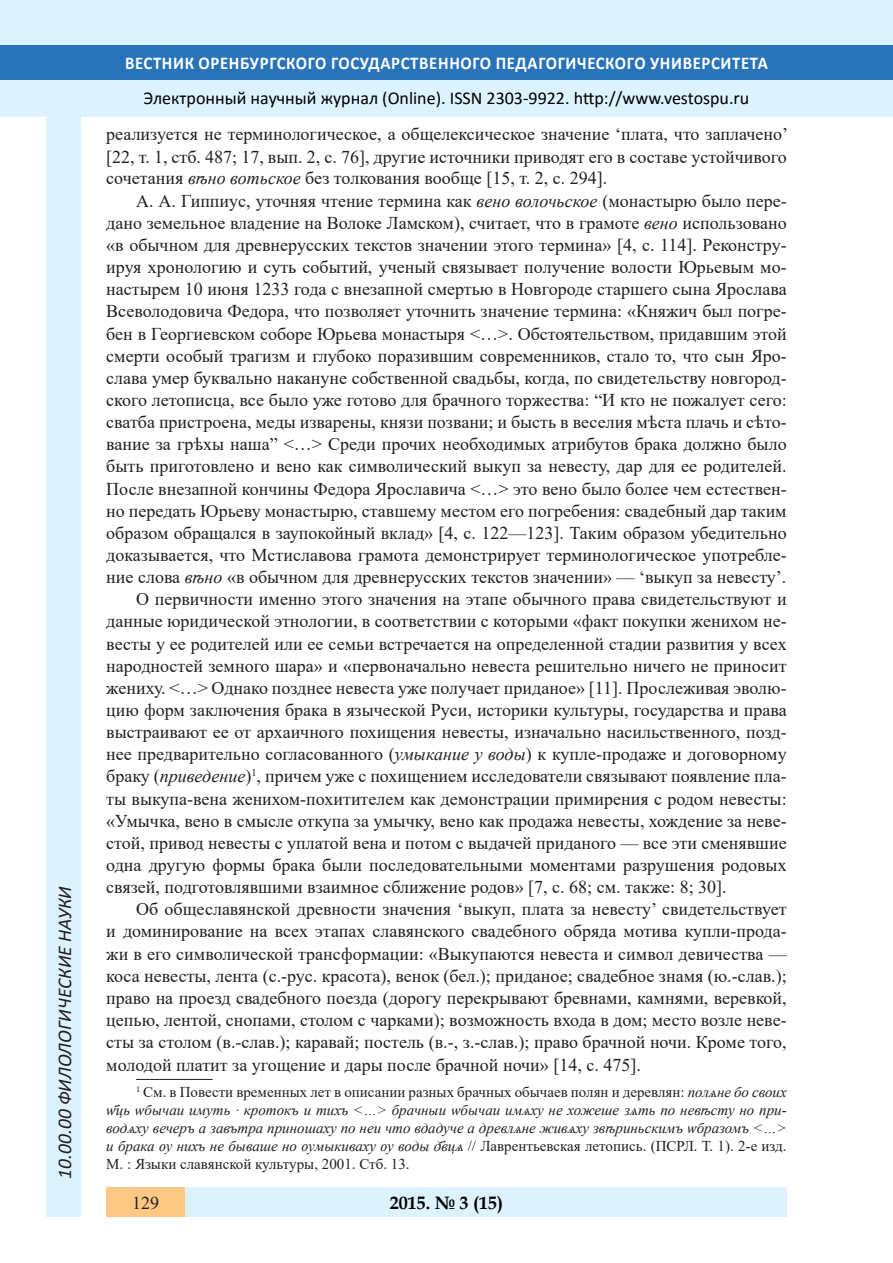
<style>
.page{position:relative;width:893px;height:1263px;background:#fff}
.page>*{position:absolute;margin:0;border:0;box-sizing:border-box;transform-origin:0 0}
.t1{font:italic 19.5px "Calibri";color:#231f20}
.Стиль2{font:18px/22.2px "Times New Roman";color:#231f20;text-align:justify}
.t2{font:18px "Calibri";color:#000}
.t3{font:700 18px "Calibri";letter-spacing:.04em;color:#fff;scale:.93 1}
.t4{font:700 18px "Book Antiqua";color:#000}
.литература{font:italic 15px/18px "Times New Roman";color:#231f20;text-align:justify}
.s1{font-style:italic}
.s2{font-style:normal}
</style>
<div class="page">
<div style="left:0;top:0;width:893px;height:116px;background:#dcf2fc"></div>
<div style="left:0;top:45px;width:893px;height:34px;background:#2873ba"></div>
<div style="left:47px;top:116px;width:34px;height:1101px;background:#dcf2fc"></div>
<div style="left:106px;top:1188px;width:681px;height:29px;background:#dcf2fc"></div>
<div style="left:106px;top:1188px;width:79px;height:29px;background:#fdc784"></div>
<hr style="left:136px;top:1079px;width:77px;height:1px;background:#231f20">
<p class="t1" style="left:51px;top:1179px;width:294px;rotate:-90deg">10.00.00 ФИЛОЛОГИЧЕСКИЕ НАУКИ</p>
<p class="t1" style="left:51px;top:1105px;width:206px;rotate:-90deg">БИОЛОГИЧЕСКИЕ НАУКИ</p>
<p class="t1" style="left:51px;top:1179px;width:21px;rotate:-90deg">03</p>
<p class="t3" style="left:125px;top:50px;width:693px">ВЕСТНИК ОРЕНБУРГСКОГО ГОСУДАРСТВЕННОГО ПЕДАГОГИЧЕСКОГО УНИВЕРСИТЕТА</p>
<p class="t2" style="left:144px;top:85px;width:607px">Электронный научный журнал (Online). ISSN 2303-9922. http://www.vestospu.ru</p>
<p class="t2" style="left:583px;top:85px;width:13px">t</p>
<p class="Стиль2" style="left:106px;top:122px;width:683px">реализуется не терминологическое, а общелексическое значение ‘плата, что заплачено’ [22, т. 1, стб. 487; 17, вып. 2, с. 76], другие источники приводят его в составе устойчивого сочетания <span class="s1">вѣно вотьское</span> без толкования вообще [15, т. 2, с. 294].</p>
<p class="Стиль2" style="left:106px;top:189px;width:682px;text-indent:30px">А. А. Гиппиус, уточняя чтение термина как <span class="s1">вено волочьское</span> (монастырю было пере&shy;дано земельное владение на Волоке Ламском), считает, что в грамоте <span class="s1">вено</span> использовано «в обычном для древнерусских текстов значении этого термина» [4, с. 114]. Реконстру&shy;ируя хронологию и суть событий, ученый связывает получение волости Юрьевым мо&shy;настырем 10 июня 1233 года с внезапной смертью в Новгороде старшего сына Ярослава Всеволодовича Федора, что позволяет уточнить значение термина: «Княжич был погре&shy;бен в Георгиевском соборе Юрьева монастыря &lt;…&gt;. Обстоятельством, придавшим этой смерти особый трагизм и глубоко поразившим современников, стало то, что сын Яро&shy;слава умер буквально накануне собственной свадьбы, когда, по свидетельству новгород&shy;ского летописца, все было уже готово для брачного торжества: “И кто не пожалует сего: сватба пристроена, меды изварены, князи позвани; и бысть в веселия мѣста плачь и сѣто&shy;вание за грѣхы наша” &lt;…&gt; Среди прочих необходимых атрибутов брака должно было быть приготовлено и вено как символический выкуп за невесту, дар для ее родителей.<br>После внезапной кончины Федора Ярославича &lt;…&gt; это вено было более чем естествен&shy;но передать Юрьеву монастырю, ставшему местом его погребения: свадебный дар таким образом обращался в заупокойный вклад» [4, с. 122––123]. Таким образом убедительно доказывается, что Мстиславова грамота демонстрирует терминологическое употребле&shy;ние слова <span class="s1">вѣно</span> «в обычном для древнерусских текстов значении» –– ‘выкуп за невесту’.</p>
<p class="Стиль2" style="left:106px;top:588px;width:682px;text-indent:30px">О первичности именно этого значения на этапе обычного права свидетельствуют и данные юридической этнологии, в соответствии с которыми «факт покупки женихом не&shy;весты у ее родителей или ее семьи встречается на определенной стадии развития у всех народностей земного шара» и «первоначально невеста решительно ничего не приносит жениху. &lt;…&gt; Однако позднее невеста уже получает приданое» [11]. Прослеживая эволю&shy;цию форм заключения брака в языческой Руси, историки культуры, государства и права выстраивают ее от архаичного похищения невесты, изначально насильственного, позд&shy;нее предварительно согласованного (<span class="s1">умыкание у воды</span>) к купле-продаже и договорному браку (<span class="s1">приведение</span>)<sup>1</sup>, причем уже с похищением исследователи связывают появление пла&shy;ты выкупа-вена женихом-похитителем как демонстрации примирения с родом невесты: «Умычка, вено в смысле откупа за умычку, вено как продажа невесты, хождение за неве&shy;стой, привод невесты с уплатой вена и потом с выдачей приданого –– все эти сменявшие одна другую формы брака были последовательными моментами разрушения родовых связей, подготовлявшими взаимное сближение родов» [7, с. 68; см. также: 8; 30].</p>
<p class="Стиль2" style="left:106px;top:898px;width:682px;text-indent:30px">Об общеславянской древности значения ‘выкуп, плата за невесту’ свидетельствует и доминирование на всех этапах славянского свадебного обряда мотива купли-прода&shy;жи в его символической трансформации: «Выкупаются невеста и символ девичества –– коса невесты, лента (с.-рус. красота), венок (бел.); приданое; свадебное знамя (ю.-слав.); право на проезд свадебного поезда (дорогу перекрывают бревнами, камнями, веревкой, цепью, лентой, снопами, столом с чарками); возможность входа в дом; место возле неве&shy;сты за столом (в.-слав.); каравай; постель (в.-, з.-слав.); право брачной ночи. Кроме того, молодой платит за угощение и дары после брачной ночи» [14, с. 475].</p>
<p class="литература" style="left:106px;top:1083px;width:682px;text-indent:30px"><sup>1</sup> <span class="s2">См. в Повести временных лет в описании разных брачных обычаев полян и деревлян:</span> полѧне бо своих ѡ҃ць ѡбычаи имуть ∙ кротокъ и тихъ &lt;…&gt; брачныи ѡбычаи имѧху не хожеше зѧть по невѣсту но при&shy;водѧху вечеръ а завътра приношаху по неи что вдадуче а древлѧне живѧху звѣриньскимъ ѡбразомъ &lt;…&gt; и брака ѹ нихъ не бываше но ѹмыкиваху ѹ воды д҃вцѧ <span class="s2">// Лаврентьевская летопись. (ПСРЛ. Т. 1). 2-е изд.<br>М. : Языки славянской культуры, 2001. Стб. 13.</span></p>
<p class="Стиль2" style="left:132px;top:1191px;width:28px">129</p>
<p class="t4" style="left:390px;top:1190px;width:115px">2015. № 3 (15)</p>
</div>
